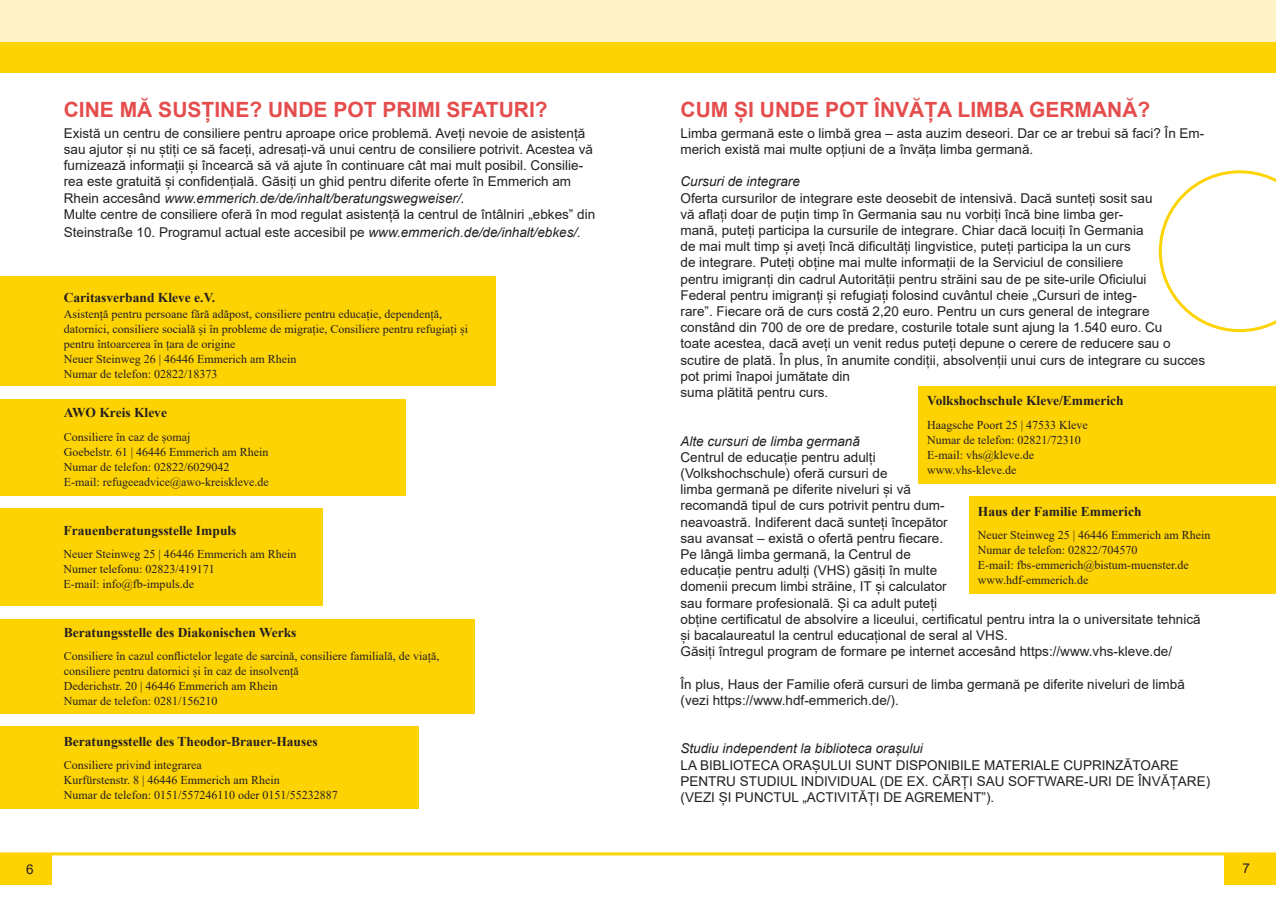
<style>
.page{position:relative;width:1276px;height:910px;background:#fff}
.page>*{position:absolute;margin:0;border:0;box-sizing:border-box;transform-origin:0 0}
.t1{font:700 21px "Arial";color:#e54d4d}
.t2{font:13.5px/16.2px "Arial";color:#231f20}
.t3{font:700 13.5px "Times New Roman";color:#231f20}
.t4{font:italic 13.5px "Arial";color:#231f20}
.t5{font:12px/15px "Times New Roman";color:#231f20}
.s1{font-style:italic}
</style>
<div class="page">
<div style="left:0;top:40px;width:1275px;height:33px;background:#fed304"></div>
<div style="left:0;top:0;width:1276px;height:41px;background:#fef2c7"></div>
<div style="left:1224px;top:855px;width:52px;height:29px;background:#fed304"></div>
<div style="left:0;top:855px;width:52px;height:29px;background:#fed304"></div>
<hr style="left:0;top:852px;width:1276px;height:3px;background:#fed304">
<svg style="left:1158px;top:170px;width:118px;height:162px"></svg>
<div style="left:918px;top:386px;width:358px;height:97px;background:#fed304"></div>
<div style="left:969px;top:496px;width:307px;height:98px;background:#fed304"></div>
<div style="left:0;top:276px;width:495px;height:110px;background:#fed304"></div>
<div style="left:0;top:399px;width:406px;height:96px;background:#fed304"></div>
<div style="left:0;top:508px;width:322px;height:98px;background:#fed304"></div>
<div style="left:0;top:619px;width:475px;height:95px;background:#fed304"></div>
<div style="left:0;top:726px;width:419px;height:83px;background:#fed304"></div>
<h1 class="t1" style="left:64px;top:95px;width:485px">CINE MĂ SUSȚINE? UNDE POT PRIMI SFATURI?</h1>
<p class="t2" style="left:64px;top:125px;width:533px">Există un centru de consiliere pentru aproape orice problemă. Aveți nevoie de asistență sau ajutor și nu știți ce să faceți, adresați-vă unui centru de consiliere potrivit. Acestea vă furnizează informații și încearcă să vă ajute în continuare cât mai mult posibil. Consilie&shy;rea este gratuită și confidențială. Găsiți un ghid pentru diferite oferte în Emmerich am Rhein accesând <span class="s1">www.emmerich.de/de/inhalt/beratungswegweiser/.<br></span>Multe centre de consiliere oferă în mod regulat asistență la centrul de întâlniri „ebkes” din</p>
<p class="t2" style="left:64px;top:224px;width:518px">Steinstraße 10. Programul actual este accesibil pe <span class="s1">www.emmerich.de/de/inhalt/ebkes/.</span></p>
<p class="t3" style="left:64px;top:287px;width:153px">Caritasverband Kleve e.V.</p>
<p class="t5" style="left:64px;top:306px;width:406px">Asistență pentru persoane fără adăpost, consiliere pentru educație, dependență, datornici, consiliere socială și în probleme de migrație, Consiliere pentru refugiați și pentru întoarcerea în țara de origine<br>Neuer Steinweg 26 | 46446 Emmerich am Rhein<br>Numar de telefon: 02822/18373</p>
<p class="t3" style="left:64px;top:403px;width:105px">AWO Kreis Kleve</p>
<p class="t5" style="left:64px;top:429px;width:206px">Consiliere în caz de șomaj<br>Goebelstr. 61 | 46446 Emmerich am Rhein Numar de telefon: 02822/6029042<br>E-mail: refugeeadvice@awo-kreiskleve.de</p>
<p class="t3" style="left:64px;top:521px;width:174px">Frauenberatungsstelle Impuls</p>
<p class="t5" style="left:64px;top:547px;width:234px">Neuer Steinweg 25 | 46446 Emmerich am Rhein<br>Numer telefonu: 02823/419171<br>E-mail: info@fb-impuls.de</p>
<p class="t3" style="left:64px;top:622px;width:234px">Beratungsstelle des Diakonischen Werks</p>
<p class="t5" style="left:64px;top:648px;width:377px">Consiliere în cazul conflictelor legate de sarcină, consiliere familială, de viață, consiliere pentru datornici și în caz de insolvență<br>Dederichstr. 20 | 46446 Emmerich am Rhein<br>Numar de telefon: 0281/156210</p>
<p class="t3" style="left:64px;top:731px;width:255px">Beratungsstelle des Theodor-Brauer-Hauses</p>
<p class="t5" style="left:64px;top:757px;width:275px">Consiliere privind integrarea<br>Kurfürstenstr. 8 | 46446 Emmerich am Rhein<br>Numar de telefon: 0151/557246110 oder 0151/55232887</p>
<h1 class="t1" style="left:680px;top:95px;width:471px">CUM ȘI UNDE POT ÎNVĂȚA LIMBA GERMANĂ?</h1>
<p class="t2" style="left:680px;top:125px;width:525px">Limba germană este o limbă grea – asta auzim deseori. Dar ce ar trebui să faci? În Em&shy;merich există mai multe opțiuni de a învăța limba germană.</p>
<p class="t4" style="left:680px;top:173px;width:121px">Cursuri de integrare</p>
<p class="t2" style="left:680px;top:190px;width:526px">Oferta cursurilor de integrare este deosebit de intensivă. Dacă sunteți sosit sau<br>vă aflați doar de puțin timp în Germania sau nu vorbiți încă bine limba ger-<br>mană, puteți participa la cursurile de integrare. Chiar dacă locuiți în Germania<br>de mai mult timp și aveți încă dificultăți lingvistice, puteți participa la un curs<br>de integrare. Puteți obține mai multe informații de la Serviciul de consiliere<br>pentru imigranți din cadrul Autorității pentru străini sau de pe site-urile Oficiului<br>Federal pentru imigranți și refugiați folosind cuvântul cheie „Cursuri de integ-<br>rare”. Fiecare oră de curs costă 2,20 euro. Pentru un curs general de integrare constând din 700 de ore de predare, costurile totale sunt ajung la 1.540 euro. Cu<br>toate acestea, dacă aveți un venit redus puteți depune o cerere de reducere sau o scutire de plată. În plus, în anumite condiții, absolvenții unui curs de integrare cu succes pot primi înapoi jumătate din<br>suma plătită pentru curs.</p>
<p class="t4" style="left:680px;top:432px;width:181px">Alte cursuri de limba germană</p>
<p class="t2" style="left:680px;top:449px;width:521px">Centrul de educație pentru adulți<br>(Volkshochschule) oferă cursuri de<br>limba germană pe diferite niveluri și vă<br>recomandă tipul de curs potrivit pentru dum-<br>neavoastră. Indiferent dacă sunteți începător<br>sau avansat – există o ofertă pentru fiecare.<br>Pe lângă limba germană, la Centrul de<br>educație pentru adulți (VHS) găsiți în multe<br>domenii precum limbi străine, IT și calculator<br>sau formare profesională. Și ca adult puteți<br>obține certificatul de absolvire a liceului, certificatul pentru intra la o universitate tehnică și bacalaureatul la centrul educațional de seral al VHS.<br>Găsiți întregul program de formare pe internet accesând https://www.vhs-kleve.de/</p>
<p class="t2" style="left:680px;top:676px;width:506px">În plus, Haus der Familie oferă cursuri de limba germană pe diferite niveluri de limbă (vezi https://www.hdf-emmerich.de/).</p>
<p class="t4" style="left:680px;top:740px;width:244px">Studiu independent la biblioteca orașului</p>
<p class="t2" style="left:680px;top:757px;width:531px">LA BIBLIOTECA ORAȘULUI SUNT DISPONIBILE MATERIALE CUPRINZĂTOARE<br>PENTRU STUDIUL INDIVIDUAL (DE EX. CĂRȚI SAU SOFTWARE-URI DE ÎNVĂȚARE) (VEZI ȘI PUNCTUL „ACTIVITĂȚI DE AGREMENT”).</p>
<p class="t3" style="left:927px;top:391px;width:198px">Volkshochschule Kleve/Emmerich</p>
<p class="t5" style="left:927px;top:417px;width:162px">Haagsche Poort 25 | 47533 Kleve<br>Numar de telefon: 02821/72310<br>E-mail: vhs@kleve.de www.vhs-kleve.de</p>
<p class="t3" style="left:978px;top:501px;width:165px">Haus der Familie Emmerich</p>
<p class="t5" style="left:978px;top:527px;width:234px">Neuer Steinweg 25 | 46446 Emmerich am Rhein Numar de telefon: 02822/704570<br>E-mail: fbs-emmerich@bistum-muenster.de www.hdf-emmerich.de</p>
<p class="t2" style="left:26px;top:861px;width:9px">6</p>
<p class="t2" style="left:1242px;top:860px;width:9px">7</p>
</div>
